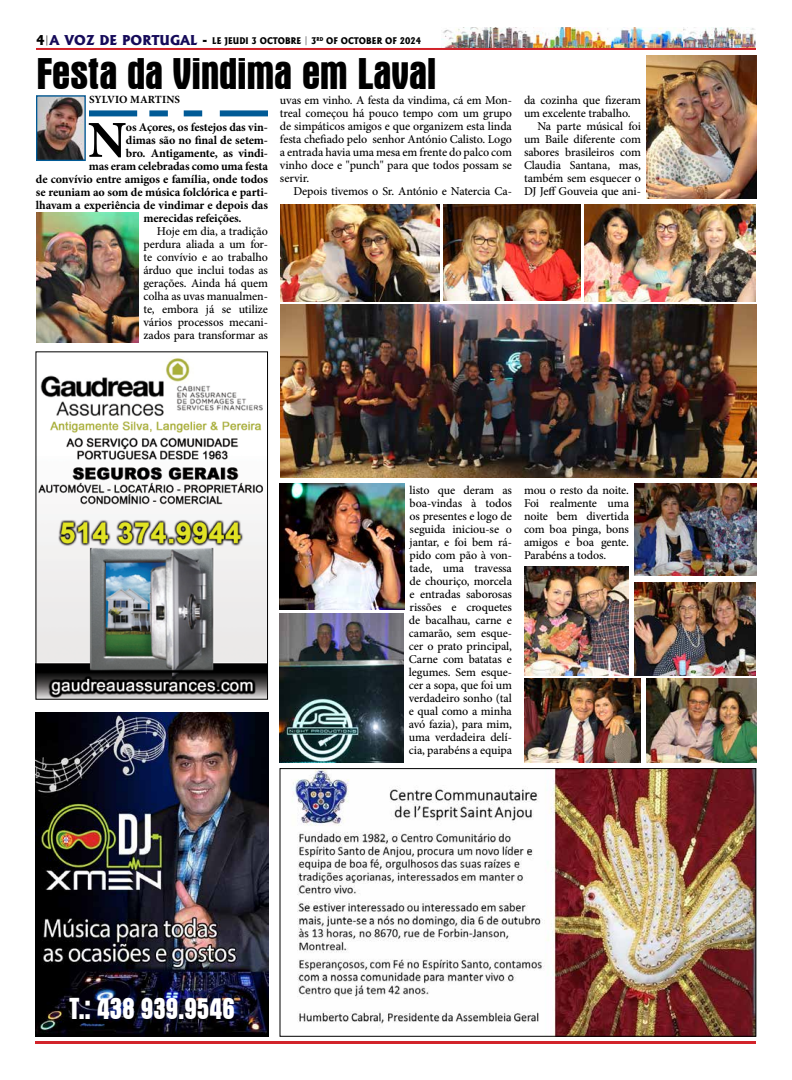
<style>
.page{position:relative;width:792px;height:1080px;background:#fff}
.page>*{position:absolute;margin:0;border:0;box-sizing:border-box;transform-origin:0 0}
.t1{font:700 52px "Minion Pro";color:#000}
.t2{font:700 condensed 45px "Aurora BT";letter-spacing:-.02em;color:#000}
.t3{font:700 condensed 30.8px "Aurora BT";letter-spacing:-.005em;color:#fff;scale:.96 1}
.t4{font:500 12px/13px "Minion Pro";letter-spacing:-.01em;color:#000;text-align:justify}
.t5{font:700 12px "Minion Pro";letter-spacing:-.01em;color:#000}
.t6{font:700 11px "Minion Pro";letter-spacing:.01em;color:#000}
.t7{font:800 8.8px "Albertus";color:#000;scale:.91 1}
.s1{font-size:13px}
.s2{font-size:13px;color:#150a59}
</style>
<div class="page">
<img style="left:442px;top:27px;width:314px;height:21px">
<hr style="left:36px;top:48px;width:720px;height:2px;background:#d2232a">
<hr style="left:36px;top:1041px;width:720px;height:3px;background:#d2232a">
<img style="left:37px;top:358px;width:229px;height:340px">
<div style="left:35px;top:351px;width:233px;height:349px;border:1px solid #000"></div>
<div style="left:89px;top:110px;width:48px;height:6px;background:#005a96"></div>
<div style="left:149px;top:110px;width:19px;height:6px;background:#005a96"></div>
<div style="left:184px;top:110px;width:18px;height:6px;background:#005a96"></div>
<div style="left:220px;top:110px;width:48px;height:6px;background:#005a96"></div>
<img style="left:38px;top:97px;width:46px;height:62px">
<div style="left:36px;top:95px;width:50px;height:66px;border:1px solid #005a96"></div>
<img style="left:292px;top:770px;width:462px;height:265px">
<div style="left:280px;top:768px;width:476px;height:269px;border:1px solid #000"></div>
<img style="left:36px;top:713px;width:232px;height:324px">
<img style="left:280px;top:204px;width:159px;height:97px">
<img style="left:444px;top:204px;width:137px;height:97px">
<img style="left:585px;top:204px;width:171px;height:97px">
<img style="left:280px;top:305px;width:476px;height:173px">
<img style="left:524px;top:566px;width:105px;height:109px">
<img style="left:634px;top:483px;width:122px;height:92px">
<img style="left:634px;top:583px;width:122px;height:92px">
<img style="left:646px;top:679px;width:110px;height:84px">
<img style="left:36px;top:212px;width:102px;height:131px">
<img style="left:646px;top:55px;width:110px;height:143px">
<img style="left:524px;top:679px;width:116px;height:84px">
<img style="left:280px;top:483px;width:125px;height:127px">
<img style="left:280px;top:614px;width:124px;height:149px">
<p class="t7" style="left:36px;top:35px;width:425px"><span class="s1">4</span><sup>|</sup><span class="s2">A VOZ DE PORTUGAL</span> <span class="s1">-</span> LE JEUDI 3 OCTOBRE | 3<sup>RD</sup> OF OCTOBER OF 2024</p>
<h2 class="t2" style="left:36px;top:48px;width:402px">Festa da Vindima em Laval</h2>
<h1 class="t1" style="left:88px;top:104px;width:40px">N</h1>
<p class="t5" style="left:126px;top:119px;width:144px">os Açores, os festejos das vin-</p>
<p class="t4" style="left:280px;top:94px;width:234px">uvas em vinho. A festa da vindima, cá em Mon&shy;treal começou há pouco tempo com um grupo de simpáticos amigos e que organizem esta linda festa chefiado pelo senhor António Calisto. Logo a entrada havia uma mesa em frente do palco com vinho doce e "punch" para que todos possam se servir.</p>
<p class="t4" style="left:293px;top:185px;width:220px">Depois tivemos o Sr. António e Natercia Ca-</p>
<p class="t6" style="left:89px;top:92px;width:93px">SYLVIO MARTINS</p>
<p class="t5" style="left:126px;top:132px;width:144px">dimas são no final de setem-</p>
<p class="t5" style="left:126px;top:145px;width:144px">bro. Antigamente, as vindi-</p>
<p class="t5" style="left:89px;top:158px;width:181px">mas eram celebradas como uma festa</p>
<p class="t5" style="left:36px;top:171px;width:234px">de convívio entre amigos e família, onde todos</p>
<p class="t5" style="left:36px;top:184px;width:234px">se reuniam ao som de música folclórica e parti-</p>
<p class="t5" style="left:36px;top:197px;width:234px">lhavam a experiência de vindimar e depois das</p>
<p class="t5" style="left:143px;top:210px;width:100px">merecidas refeições.</p>
<p class="t4" style="left:143px;top:225px;width:126px;text-indent:14px">Hoje em dia, a tradição perdura aliada a um for&shy;te convívio e ao trabalho árduo que inclui todas as gerações. Ainda há quem colha as uvas manualmen&shy;te, embora já se utilize vários processos mecani&shy;zados para transformar as</p>
<p class="t4" style="left:524px;top:94px;width:119px">da cozinha que fizeram</p>
<p class="t4" style="left:524px;top:107px;width:108px">um excelente trabalho.</p>
<p class="t4" style="left:538px;top:120px;width:105px">Na parte músical foi</p>
<p class="t4" style="left:524px;top:133px;width:118px">um Baile diferente com</p>
<p class="t4" style="left:524px;top:146px;width:119px">sabores brasileiros com</p>
<p class="t4" style="left:524px;top:159px;width:118px">Claudia Santana, mas,</p>
<p class="t4" style="left:524px;top:172px;width:118px">também sem esquecer o</p>
<p class="t4" style="left:524px;top:185px;width:118px">DJ Jeff Gouveia que ani-</p>
<p class="t4" style="left:409px;top:484px;width:105px">listo que deram as boa-vindas à todos os presentes e logo de seguida iniciou-se o jantar, e foi bem rá&shy;pido com pão à von&shy;tade, uma travessa de chouriço, morcela e entradas saborosas rissões e croquetes de bacalhau, carne e camarão, sem esque&shy;cer o prato principal, Carne com batatas e legumes. Sem esque&shy;cer a sopa, que foi um verdadeiro sonho (tal e qual como a minha avó fazia), para mim, uma verdadeira delí&shy;cia, parabéns a equipa</p>
<p class="t4" style="left:524px;top:484px;width:107px">mou o resto da noite.<br>Foi realmente uma noite bem divertida com boa pinga, bons amigos e boa gente.<br>Parabéns a todos.</p>
<h3 class="t3" style="left:69px;top:991px;width:174px">T.: 438 939.9546</h3>
</div>
